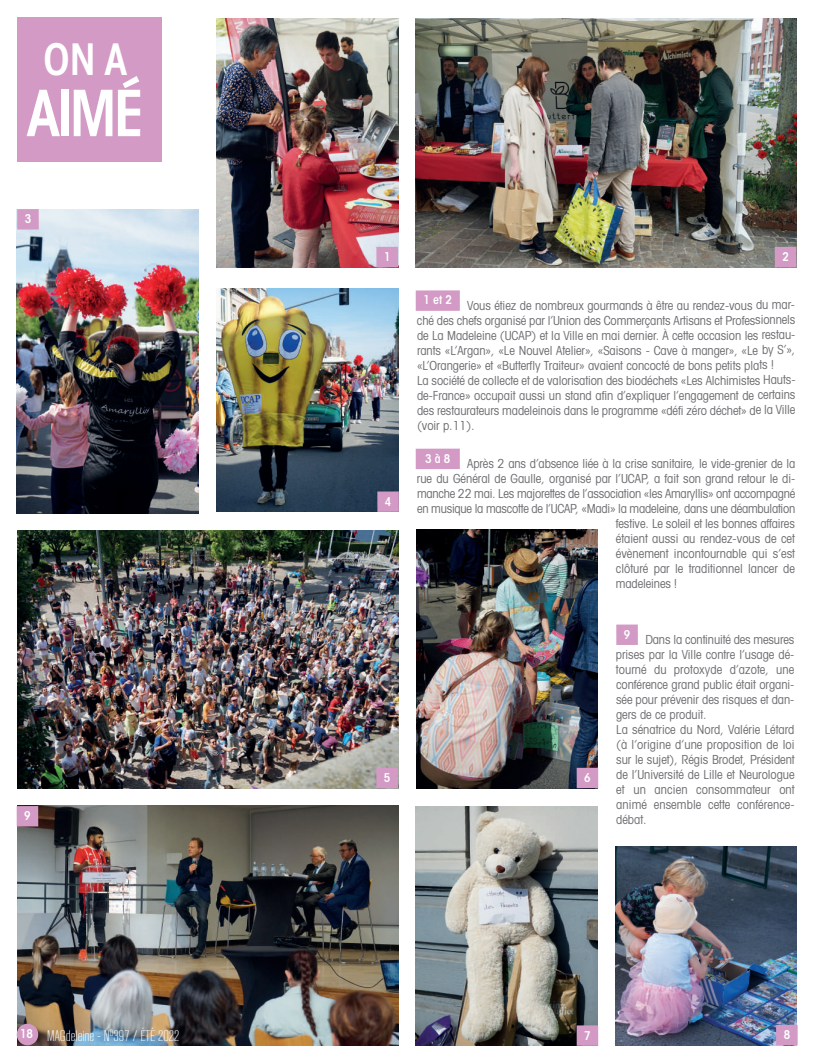
<style>
.page{position:relative;width:815px;height:1063px;background:#fff}
.page>*{position:absolute;margin:0;border:0;box-sizing:border-box;transform-origin:0 0}
.t1{font:600 condensed 62.75px "ITC Avant Garde Std";color:#fff}
.t2{font:600 condensed 42.75px "ITC Avant Garde Std";color:#fff}
.t3{font:300 15.12px "RB No 2";color:#fff}
.t4{font:condensed 12.5px/15px "Avant Garde LT";letter-spacing:-.005em;color:#6c6d70}
.t5{font:600 condensed 12px "ITC Avant Garde Std";color:#fff}
</style>
<div class="page">
<img style="left:18px;top:806px;width:380px;height:240px">
<div style="left:17px;top:1024px;width:21px;height:21px;background:#d29ac5;border-radius:50%"></div>
<div style="left:18px;top:18px;width:144px;height:144px;background:#d29ac5"></div>
<img style="left:416px;top:18px;width:381px;height:249px">
<img style="left:217px;top:18px;width:181px;height:249px">
<img style="left:217px;top:288px;width:181px;height:224px">
<img style="left:17px;top:209px;width:181px;height:304px">
<img style="left:416px;top:807px;width:181px;height:239px">
<div style="left:416px;top:290px;width:44px;height:21px;background:#d29ac5"></div>
<img style="left:18px;top:531px;width:380px;height:257px">
<img style="left:417px;top:530px;width:181px;height:258px">
<div style="left:376px;top:247px;width:22px;height:20px;background:#d29ac5"></div>
<div style="left:775px;top:247px;width:21px;height:20px;background:#d29ac5"></div>
<div style="left:17px;top:209px;width:22px;height:21px;background:#d29ac5"></div>
<div style="left:377px;top:491px;width:22px;height:21px;background:#d29ac5"></div>
<div style="left:376px;top:768px;width:22px;height:20px;background:#d29ac5"></div>
<div style="left:577px;top:768px;width:21px;height:20px;background:#d29ac5"></div>
<div style="left:17px;top:806px;width:21px;height:20px;background:#d29ac5"></div>
<div style="left:577px;top:1025px;width:21px;height:21px;background:#d29ac5"></div>
<div style="left:416px;top:449px;width:44px;height:20px;background:#d29ac5"></div>
<div style="left:616px;top:625px;width:22px;height:20px;background:#d29ac5"></div>
<img style="left:615px;top:846px;width:182px;height:199px">
<div style="left:776px;top:1025px;width:22px;height:20px;background:#d29ac5"></div>
<h2 class="t2" style="left:44px;top:44px;width:85px">ON A</h2>
<h1 class="t1" style="left:27px;top:90px;width:119px">AIMÉ</h1>
<p class="t5" style="left:25px;top:215px;width:8px">3</p>
<p class="t5" style="left:24px;top:811px;width:8px">9</p>
<p class="t3" style="left:20px;top:1030px;width:161px"><sup>18</sup> MAGdeleine - N<sup>O</sup>397 / ÉTÉ 2022</p>
<p class="t5" style="left:384px;top:252px;width:8px">1</p>
<p class="t5" style="left:782px;top:252px;width:8px">2</p>
<p class="t5" style="left:385px;top:497px;width:8px">4</p>
<p class="t5" style="left:423px;top:296px;width:30px">1 et 2</p>
<p class="t4" style="left:417px;top:299px;width:380px;text-indent:50px">Vous étiez de nombreux gourmands à être au rendez-vous du mar&shy;ché des chefs organisé par l’Union des Commerçants Artisans et Professionnels de La Madeleine (UCAP) et la Ville en mai dernier. À cette occasion les restau&shy;rants «L’Argan», «Le Nouvel Atelier», «Saisons - Cave à manger», «Le by S’», «L’Orangerie» et «Butterfly Traiteur» avaient concocté de bons petits plats !<br>La société de collecte et de valorisation des biodéchets «Les Alchimistes Hauts&shy;de-France» occupait aussi un stand afin d’expliquer l’engagement de certains des restaurateurs madeleinois dans le programme «défi zéro déchet» de la Ville (voir p.11).</p>
<p class="t5" style="left:425px;top:454px;width:27px">3 à 8</p>
<p class="t4" style="left:417px;top:457px;width:380px;text-align:justify;text-indent:50px">Après 2 ans d’absence liée à la crise sanitaire, le vide-grenier de la rue du Général de Gaulle, organisé par l’UCAP, a fait son grand retour le di&shy;manche 22 mai. Les majorettes de l’association «les Amaryllis» ont accompagné en musique la mascotte de l’UCAP, «Madi» la madeleine, dans une déambulation</p>
<p class="t4" style="left:616px;top:517px;width:181px;text-align:justify">festive. Le soleil et les bonnes affaires étaient aussi au rendez-vous de cet évènement incontournable qui s’est clôturé par le traditionnel lancer de madeleines !</p>
<p class="t5" style="left:384px;top:773px;width:8px">5</p>
<p class="t5" style="left:584px;top:773px;width:8px">6</p>
<p class="t5" style="left:624px;top:630px;width:8px">9</p>
<p class="t4" style="left:616px;top:633px;width:180px;text-indent:29px">Dans la continuité des mesures prises par la Ville contre l’usage dé&shy;tourné du protoxyde d’azote, une conférence grand public était organi&shy;sée pour prévenir des risques et dan&shy;gers de ce produit.<br>La sénatrice du Nord, Valérie Létard (à l’origine d’une proposition de loi sur le sujet), Régis Brodet, Président de l’Université de Lille et Neurologue et un ancien consommateur ont animé ensemble cette conférence&shy;débat.</p>
<p class="t5" style="left:584px;top:1031px;width:8px">7</p>
<p class="t5" style="left:784px;top:1030px;width:8px">8</p>
</div>
